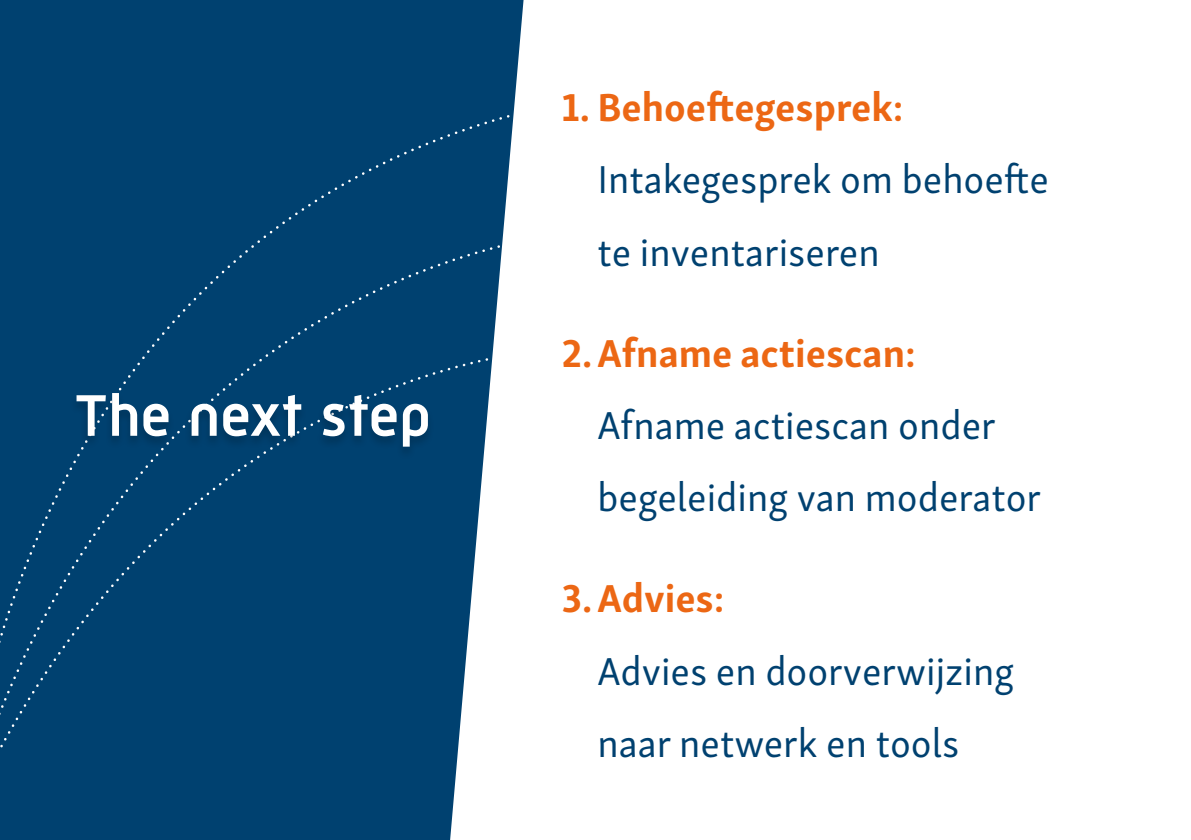
<style>
.page{position:relative;width:1191px;height:840px;background:#fff}
.page>*{position:absolute;margin:0;border:0;box-sizing:border-box;transform-origin:0 0}
.t1{font:700 60px "Mic 32";color:#fff}
.t2{font:40px/72.4px "Skolar Sans Latn";color:#004170}
.t3{font:700 40px "Skolar Sans Latn";color:#ec6714}
</style>
<div class="page">
<div style="left:0;top:0;width:524px;height:57px;background:#004170"></div>
<div style="left:0;top:57px;width:519px;height:99px;background:#004170"></div>
<div style="left:0;top:156px;width:510px;height:683px;background:#004170"></div>
<div style="left:69px;top:392px;width:366px;height:69px;background:#000;opacity:.2"></div>
<h1 class="t1" style="left:74px;top:378px;width:358px">The next step</h1>
<p class="t3" style="left:561px;top:75px;width:344px">1. Behoeftegesprek:</p>
<p class="t2" style="left:597px;top:140px;width:453px">Intakegesprek om behoefte te inventariseren</p>
<p class="t3" style="left:561px;top:320px;width:356px">2.Afname actiescan:</p>
<p class="t2" style="left:597px;top:386px;width:445px">Afname actiescan onder begeleiding van moderator</p>
<p class="t3" style="left:561px;top:565px;width:164px">3.Advies:</p>
<p class="t2" style="left:597px;top:631px;width:418px">Advies en doorverwijzing naar netwerk en tools</p>
</div>
